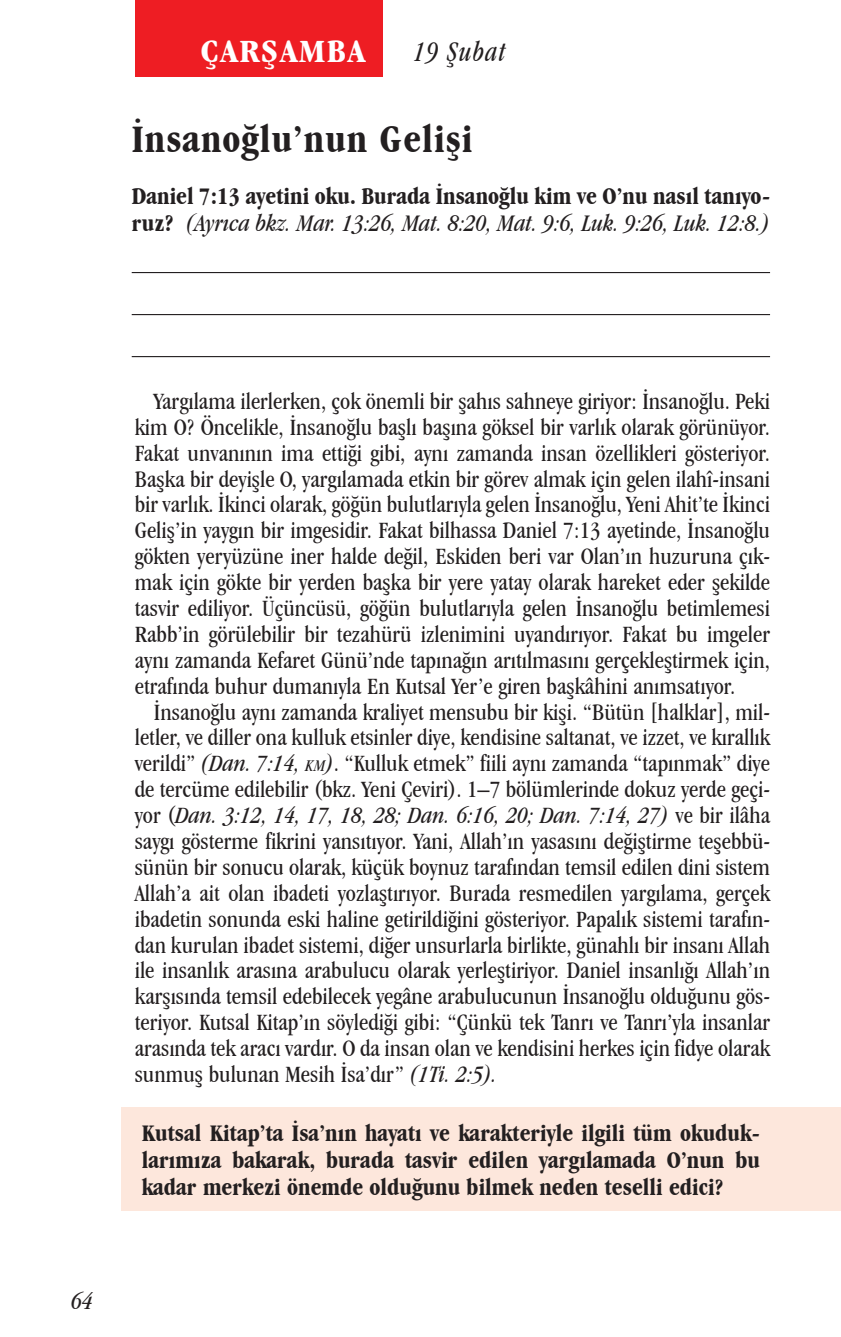
<style>
.page{position:relative;width:841px;height:1337px;background:#fff}
.page>*{position:absolute;margin:0;border:0;box-sizing:border-box;transform-origin:0 0}
.Day_Title{font:700 condensed 40.5px "Garamond IT Cby BT";letter-spacing:.025em;color:#231f20}
.Daily_Header{font:700 condensed 33.75px "Garamond IT Cby BT";letter-spacing:.05em;color:#fff;scale:1.1 1}
.Lesson_Dates{font:italic condensed 29.25px "Garamond IT Cby BT";letter-spacing:.05em;color:#231f20;scale:.9 1}
.x-screened_box-text{font:700 condensed 24.75px/27px "Garamond IT Cby BT";color:#231f20;text-align:justify}
.Question{font:700 condensed 24.75px/27px "Garamond IT Cby BT";color:#231f20}
.t1{font:italic condensed 24.75px "Garamond IT Cby BT";color:#231f20}
.Body{font:condensed 24.3px/25.9px "Garamond IT Cby BT";color:#231f20;text-align:justify}
.s1{font-weight:400;font-style:italic}
.s2{font-style:italic}
.s3{font-style:italic;font-size:17.1px}
.s4{font-size:24.3px}
</style>
<div class="page">
<div style="left:135px;top:0;width:247px;height:76px;background:#ee1d23"></div>
<div style="left:122px;top:1107px;width:718px;height:104px;background:#fde7dc"></div>
<hr style="left:132px;top:272px;width:638px;height:1px;background:#231f20">
<hr style="left:132px;top:314px;width:638px;height:1px;background:#231f20">
<hr style="left:132px;top:356px;width:638px;height:1px;background:#231f20">
<p class="Daily_Header" style="left:201px;top:31px;width:151px">ÇARŞAMBA</p>
<p class="Lesson_Dates" style="left:413px;top:35px;width:104px">19 Şubat</p>
<p class="Day_Title" style="left:132px;top:115px;width:342px">İnsanoğlu’nun Gelişi</p>
<p class="Question" style="left:132px;top:182px;width:639px">Daniel 7:13 ayetini oku. Burada İnsanoğlu kim ve O’nu nasıl tanıyo&shy;ruz? <span class="s1">(Ayrıca bkz. Mar. 13:26, Mat. 8:20, Mat. 9:6, Luk. 9:26, Luk. 12:8.)</span></p>
<p class="t1" style="left:71px;top:1286px;width:23px">64</p>
<p class="Body" style="left:135px;top:388px;width:636px;text-indent:19px">Yargılama ilerlerken, çok önemli bir şahıs sahneye giriyor: İnsanoğlu. Peki kim O? Öncelikle, İnsanoğlu başlı başına göksel bir varlık olarak görünüyor.<br>Fakat unvanının ima ettiği gibi, aynı zamanda insan özellikleri gösteriyor.<br>Başka bir deyişle O, yargılamada etkin bir görev almak için gelen ilahî-insani bir varlık. İkinci olarak, göğün bulutlarıyla gelen İnsanoğlu, Yeni Ahit’te İkinci Geliş’in yaygın bir imgesidir. Fakat bilhassa Daniel 7:13 ayetinde, İnsanoğlu gökten yeryüzüne iner halde değil, Eskiden beri var Olan’ın huzuruna çık&shy;mak için gökte bir yerden başka bir yere yatay olarak hareket eder şekilde tasvir ediliyor. Üçüncüsü, göğün bulutlarıyla gelen İnsanoğlu betimlemesi Rabb’in görülebilir bir tezahürü izlenimini uyandırıyor. Fakat bu imgeler aynı zamanda Kefaret Günü’nde tapınağın arıtılmasını gerçekleştirmek için, etrafında buhur dumanıyla En Kutsal Yer’e giren başkâhini anımsatıyor.</p>
<p class="Body" style="left:135px;top:698px;width:636px;text-indent:19px">İnsanoğlu aynı zamanda kraliyet mensubu bir kişi. “Bütün [halklar], mil&shy;letler, ve diller ona kulluk etsinler diye, kendisine saltanat, ve izzet, ve kırallık verildi” <span class="s2">(Dan. 7:14,</span> <span class="s3">km</span><span class="s2">)</span>. “Kulluk etmek” fiili aynı zamanda “tapınmak” diye de tercüme edilebilir (bkz. Yeni Çeviri). 1–7 bölümlerinde dokuz yerde geçi&shy;yor (<span class="s2">Dan. 3:12, 14, 17, 18, 28; Dan. 6:16, 20; Dan. 7:14, 27)</span> ve bir ilâha saygı gösterme fikrini yansıtıyor. Yani, Allah’ın yasasını değiştirme teşebbü&shy;sünün bir sonucu olarak, küçük boynuz tarafından temsil edilen dini sistem Allah’a ait olan ibadeti yozlaştırıyor. Burada resmedilen yargılama, gerçek ibadetin sonunda eski haline getirildiğini gösteriyor. Papalık sistemi tarafın&shy;dan kurulan ibadet sistemi, diğer unsurlarla birlikte, günahlı bir insanı Allah ile insanlık arasına arabulucu olarak yerleştiriyor. Daniel insanlığı Allah’ın karşısında temsil edebilecek yegâne arabulucunun İnsanoğlu olduğunu gös&shy;teriyor. Kutsal Kitap’ın söylediği gibi: “Çünkü tek Tanrı ve Tanrı’yla insanlar arasında tek aracı vardır. O da insan olan ve kendisini herkes için fidye olarak sunmuş bulunan Mesih İsa’dır” <span class="s2">(1Ti. 2:5).</span></p>
<p class="x-screened_box-text" style="left:142px;top:1119px;width:619px">Kutsal Kitap’ta İsa’nın hayatı ve karakteriyle ilgili tüm okuduk&shy;larımıza bakarak, burada tasvir edilen yargılamada O’nun bu kadar merkezi önemde olduğunu bilmek neden teselli edici<span class="s4">?</span></p>
</div>
